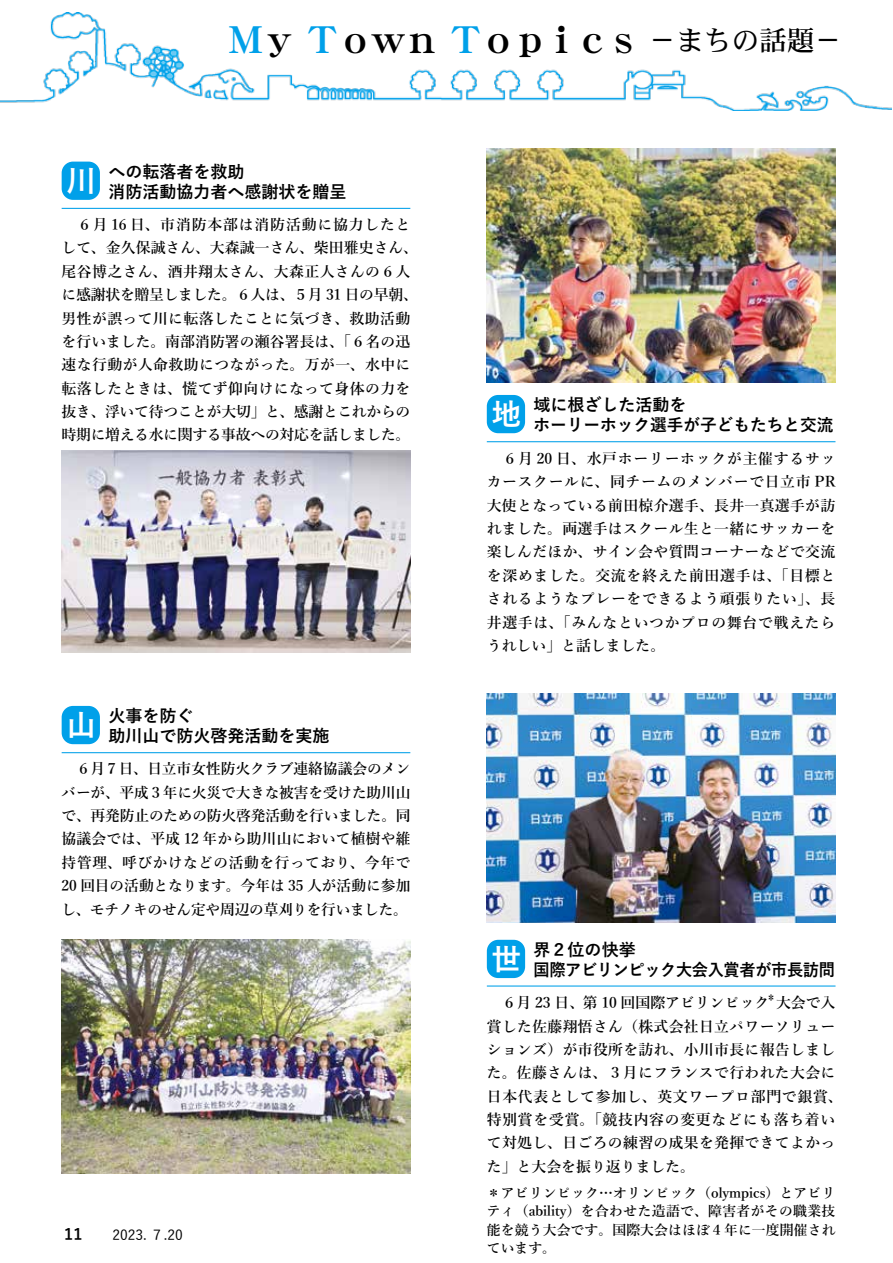
<style>
.page{position:relative;width:893px;height:1263px;background:#fff}
.page>*{position:absolute;margin:0;border:0;box-sizing:border-box;transform-origin:0 0}
.t1{font:37.2px "DFHS Mincho W9 WINP RKSJ H";letter-spacing:-.12em;color:#000}
.t2{font:700 37.2px "Yu Gothic";color:#000;scale:.8 1}
.t3{font:700 29.7px "Yu Gothic";color:#fff}
.t4{font:27.6px "DFHS Mincho W5 WINP RKSJ H";color:#000}
.t5{font:700 16.95px "Yu Gothic";color:#000}
.t6{font:700 16.95px "Yu Gothic";letter-spacing:-.02em;color:#000;scale:.95 1}
.t7{font:700 15.9px "Yu Gothic";color:#000}
.t8{font:600 14.85px/23.4px "Yu Mincho";letter-spacing:.02em;color:#000}
.t9{font:600 14.85px "Yu Mincho";color:#000}
.t10{font:600 13.8px/18.1px "Yu Mincho";letter-spacing:.01em;color:#000;text-align:justify}
.t11{font:500 13.8px "Yu Gothic";color:#000}
.t12{font:600 11.7px "Yu Mincho";color:#000;scale:.8 1}
.s1{color:#00a0e9}
.s2{font-family:"Yu Gothic";font-weight:700}
</style>
<div class="page">
<img style="left:0;top:13px;width:892px;height:98px">
<hr style="left:62px;top:208px;width:348px;height:1px;background:#00a0e9">
<div style="left:62px;top:162px;width:38px;height:38px;background:#00a0e9;border-radius:11px"></div>
<hr style="left:487px;top:441px;width:348px;height:1px;background:#00a0e9">
<div style="left:487px;top:395px;width:38px;height:38px;background:#00a0e9;border-radius:11px"></div>
<img style="left:487px;top:149px;width:348px;height:234px">
<img style="left:62px;top:451px;width:348px;height:202px">
<img style="left:487px;top:693px;width:348px;height:230px">
<hr style="left:487px;top:985px;width:348px;height:1px;background:#00a0e9">
<div style="left:487px;top:940px;width:38px;height:38px;background:#00a0e9;border-radius:11px"></div>
<hr style="left:62px;top:752px;width:348px;height:1px;background:#00a0e9">
<div style="left:62px;top:706px;width:38px;height:38px;background:#00a0e9;border-radius:11px"></div>
<img style="left:62px;top:940px;width:348px;height:234px">
<h1 class="t1" style="left:227px;top:21px;width:452px"><span class="s1">Ｍ</span>ｙ<span class="s1">Ｔ</span>ｏｗｎ<span class="s1">Ｔ</span>ｏｐｉｃｓ<span class="s2">－</span></h1>
<h3 class="t4" style="left:676px;top:26px;width:140px">まちの話題</h3>
<h1 class="t2" style="left:813px;top:20px;width:39px">－</h1>
<h2 class="t3" style="left:66px;top:164px;width:31px">川</h2>
<p class="t5" style="left:108px;top:162px;width:138px">への転落者を救助</p>
<p class="t5" style="left:108px;top:182px;width:240px">消防活動協力者へ感謝状を贈呈</p>
<p class="t8" style="left:61px;top:213px;width:358px">　６月 16 日、市消防本部は消防活動に協力したとして、金久保誠さん、大森誠一さん、柴田雅史さん、尾谷博之さん、酒井翔太さん、大森正人さんの６人に感謝状を贈呈しました。６人は、５月 31 日の早朝、男性が誤って川に転落したことに気づき、救助活動を行いました。南部消防署の瀬谷署長は、「６名の迅速な行動が人命救助につながった。万が一、水中に転落したときは、慌てず仰向けになって身体の力を抜き、浮いて待つことが大切」と、感謝とこれからの時期に増える水に関する事故への対応を話しました。</p>
<h2 class="t3" style="left:66px;top:709px;width:31px">山</h2>
<p class="t5" style="left:108px;top:706px;width:87px">火事を防ぐ</p>
<p class="t5" style="left:108px;top:726px;width:223px">助川山で防火啓発活動を実施</p>
<p class="t8" style="left:61px;top:757px;width:351px;text-align:justify">　６月７日、日立市女性防火クラブ連絡協議会のメンバーが、平成３年に火災で大きな被害を受けた助川山で、再発防止のための防火啓発活動を行いました。同協議会では、平成 12 年から助川山において植樹や維持管理、呼びかけなどの活動を行っており、今年で20 回目の活動となります。今年は 35 人が活動に参加し、モチノキのせん定や周辺の草刈りを行いました。</p>
<p class="t7" style="left:64px;top:1225px;width:20px">11</p>
<p class="t11" style="left:112px;top:1222px;width:72px">2023. ７.20</p>
<h2 class="t3" style="left:492px;top:398px;width:31px">地</h2>
<p class="t5" style="left:534px;top:395px;width:155px">域に根ざした活動を</p>
<p class="t5" style="left:534px;top:415px;width:302px">ホーリーホック選手が子どもたちと交流</p>
<p class="t8" style="left:487px;top:447px;width:350px;text-align:justify">　６月 20 日、水戸ホーリーホックが主催するサッカースクールに、同チームのメンバーで日立市 PR大使となっている前田椋介選手、長井一真選手が訪れました。両選手はスクール生と一緒にサッカーを楽しんだほか、サイン会や質問コーナーなどで交流を深めました。交流を終えた前田選手は、「目標とされるようなプレーをできるよう頑張りたい」、長井選手は、「みんなといつかプロの舞台で戦えたらうれしい」と話しました。</p>
<h2 class="t3" style="left:492px;top:943px;width:31px">世</h2>
<p class="t5" style="left:534px;top:940px;width:104px">界２位の快挙</p>
<p class="t6" style="left:534px;top:960px;width:319px">国際アビリンピック大会入賞者が市長訪問</p>
<p class="t12" style="left:767px;top:991px;width:13px">＊</p>
<p class="t8" style="left:487px;top:1015px;width:357px">賞した佐藤翔悟さん（株式会社日立パワーソリューションズ）が市役所を訪れ、小川市長に報告しました。佐藤さんは、３月にフランスで行われた大会に日本代表として参加し、英文ワープロ部門で銀賞、特別賞を受賞。「競技内容の変更などにも落ち着いて対処し、日ごろの練習の成果を発揮できてよかった」と大会を振り返りました。</p>
<p class="t9" style="left:487px;top:994px;width:350px">　６月 23 日、第 10 回国際アビリンピック大会で入</p>
<p class="t10" style="left:487px;top:1184px;width:350px">＊アビリンピック…オリンピック（olympics）とアビリティ（ability）を合わせた造語で、障害者がその職業技能を競う大会です。国際大会はほぼ４年に一度開催されています。</p>
</div>
